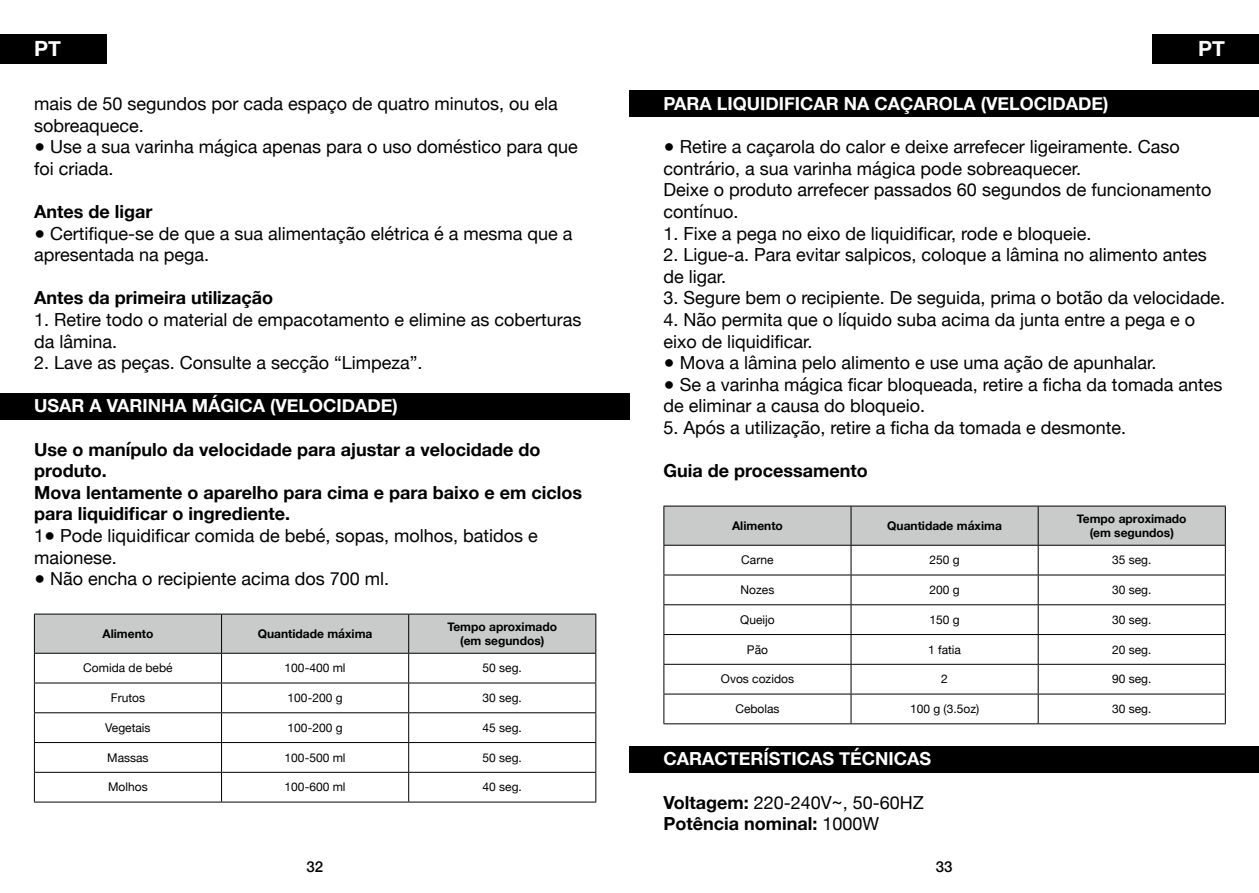
<style>
.page{position:relative;width:1259px;height:893px;background:#fff}
.page>*{position:absolute;margin:0;border:0;box-sizing:border-box;transform-origin:0 0}
.t1{font:700 21px "Helvetica Neue";color:#fff}
.t2{font:18px/21.6px "Helvetica Neue";color:#000}
.t3{font:700 18px/21.6px "Helvetica Neue";color:#000}
.t4{font:700 18px "Helvetica Neue";color:#fff}
.t5{font:500 15px "Helvetica Neue";color:#000}
.t6{font:12px "Helvetica Neue";color:#000}
.t7{font:700 12px/14.4px "Helvetica Neue";color:#000;text-align:center}
.s1{font-weight:400}
</style>
<div class="page">
<div style="left:1152px;top:34px;width:107px;height:30px;background:#000"></div>
<div style="left:0;top:34px;width:106px;height:30px;background:#000"></div>
<div style="left:0;top:393px;width:629px;height:26px;background:#000"></div>
<hr style="left:409px;top:802px;width:187px;height:1px;background:#000">
<hr style="left:34px;top:802px;width:187px;height:1px;background:#000">
<svg style="left:34px;top:614px;width:562px;height:188px"></svg>
<hr style="left:221px;top:802px;width:188px;height:1px;background:#000">
<div style="left:629px;top:90px;width:630px;height:27px;background:#000"></div>
<div style="left:629px;top:746px;width:630px;height:26px;background:#000"></div>
<hr style="left:1038px;top:723px;width:187px;height:1px;background:#000">
<hr style="left:663px;top:723px;width:188px;height:1px;background:#000">
<svg style="left:663px;top:506px;width:563px;height:217px"></svg>
<hr style="left:851px;top:723px;width:187px;height:1px;background:#000">
<p class="t1" style="left:34px;top:32px;width:28px">PT</p>
<p class="t1" style="left:1198px;top:32px;width:28px">PT</p>
<p class="t2" style="left:34px;top:94px;width:525px">mais de 50 segundos por cada espaço de quatro minutos, ou ela sobreaquece.</p>
<p class="t2" style="left:34px;top:137px;width:545px">● Use a sua varinha mágica apenas para o uso doméstico para que foi criada.</p>
<p class="t3" style="left:34px;top:201px;width:120px">Antes de ligar</p>
<p class="t2" style="left:34px;top:223px;width:540px">● Certifique-se de que a sua alimentação elétrica é a mesma que a apresentada na pega.</p>
<p class="t3" style="left:34px;top:288px;width:241px">Antes da primeira utilização</p>
<p class="t2" style="left:34px;top:310px;width:549px">1. Retire todo o material de empacotamento e elimine as coberturas da lâmina.</p>
<p class="t2" style="left:34px;top:353px;width:390px">2. Lave as peças. Consulte a secção “Limpeza”.</p>
<p class="t4" style="left:34px;top:392px;width:365px">USAR A VARINHA MÁGICA (VELOCIDADE)</p>
<p class="t3" style="left:34px;top:439px;width:549px">Use o manípulo da velocidade para ajustar a velocidade do produto.<br>Mova lentamente o aparelho para cima e para baixo e em ciclos para liquidificar o ingrediente.</p>
<p class="t2" style="left:34px;top:526px;width:505px">1● Pode liquidificar comida de bebé, sopas, molhos, batidos e maionese.</p>
<p class="t2" style="left:34px;top:569px;width:357px">● Não encha o recipiente acima dos 700 ml.</p>
<p class="t7" style="left:103px;top:627px;width:52px">Alimento</p>
<p class="t7" style="left:258px;top:627px;width:116px">Quantidade máxima</p>
<p class="t7" style="left:447px;top:620px;width:111px">Tempo aproximado (em segundos)</p>
<p class="t6" style="left:83px;top:659px;width:91px">Comida de bebé</p>
<p class="t6" style="left:285px;top:659px;width:62px">100-400 ml</p>
<p class="t6" style="left:482px;top:659px;width:41px">50 seg.</p>
<p class="t6" style="left:111px;top:689px;width:36px">Frutos</p>
<p class="t6" style="left:288px;top:689px;width:56px">100-200 g</p>
<p class="t6" style="left:482px;top:689px;width:41px">30 seg.</p>
<p class="t6" style="left:105px;top:719px;width:47px">Vegetais</p>
<p class="t6" style="left:288px;top:719px;width:56px">100-200 g</p>
<p class="t6" style="left:482px;top:719px;width:41px">45 seg.</p>
<p class="t6" style="left:107px;top:749px;width:43px">Massas</p>
<p class="t6" style="left:285px;top:749px;width:62px">100-500 ml</p>
<p class="t6" style="left:482px;top:749px;width:41px">50 seg.</p>
<p class="t6" style="left:108px;top:778px;width:41px">Molhos</p>
<p class="t6" style="left:285px;top:778px;width:62px">100-600 ml</p>
<p class="t6" style="left:482px;top:778px;width:41px">40 seg.</p>
<p class="t4" style="left:663px;top:89px;width:446px">PARA LIQUIDIFICAR NA CAÇAROLA (VELOCIDADE)</p>
<p class="t2" style="left:663px;top:137px;width:549px">● Retire a caçarola do calor e deixe arrefecer ligeiramente. Caso contrário, a sua varinha mágica pode sobreaquecer.<br>Deixe o produto arrefecer passados 60 segundos de funcionamento contínuo.</p>
<p class="t2" style="left:663px;top:223px;width:429px">1. Fixe a pega no eixo de liquidificar, rode e bloqueie.</p>
<p class="t2" style="left:663px;top:245px;width:545px">2. Ligue-a. Para evitar salpicos, coloque a lâmina no alimento antes de ligar.</p>
<p class="t2" style="left:663px;top:288px;width:563px">3. Segure bem o recipiente. De seguida, prima o botão da velocidade.</p>
<p class="t2" style="left:663px;top:310px;width:533px">4. Não permita que o líquido suba acima da junta entre a pega e o eixo de liquidificar.</p>
<p class="t2" style="left:663px;top:353px;width:494px">● Mova a lâmina pelo alimento e use uma ação de apunhalar.</p>
<p class="t2" style="left:663px;top:375px;width:560px">● Se a varinha mágica ficar bloqueada, retire a ficha da tomada antes de eliminar a causa do bloqueio.</p>
<p class="t2" style="left:663px;top:418px;width:464px">5. Após a utilização, retire a ficha da tomada e desmonte.</p>
<p class="t3" style="left:663px;top:460px;width:206px">Guia de processamento</p>
<p class="t7" style="left:732px;top:519px;width:52px">Alimento</p>
<p class="t7" style="left:887px;top:519px;width:116px">Quantidade máxima</p>
<p class="t7" style="left:1077px;top:512px;width:111px">Tempo aproximado (em segundos)</p>
<p class="t6" style="left:741px;top:551px;width:34px">Carne</p>
<p class="t6" style="left:929px;top:551px;width:32px">250 g</p>
<p class="t6" style="left:1112px;top:551px;width:41px">35 seg.</p>
<p class="t6" style="left:740px;top:581px;width:35px">Nozes</p>
<p class="t6" style="left:929px;top:581px;width:32px">200 g</p>
<p class="t6" style="left:1112px;top:581px;width:41px">30 seg.</p>
<p class="t6" style="left:740px;top:611px;width:36px">Queijo</p>
<p class="t6" style="left:929px;top:611px;width:32px">150 g</p>
<p class="t6" style="left:1112px;top:611px;width:41px">30 seg.</p>
<p class="t6" style="left:747px;top:641px;width:23px">Pão</p>
<p class="t6" style="left:928px;top:641px;width:34px">1 fatia</p>
<p class="t6" style="left:1112px;top:641px;width:41px">20 seg.</p>
<p class="t6" style="left:721px;top:670px;width:75px">Ovos cozidos</p>
<p class="t6" style="left:941px;top:670px;width:8px">2</p>
<p class="t6" style="left:1112px;top:670px;width:41px">90 seg.</p>
<p class="t6" style="left:735px;top:700px;width:46px">Cebolas</p>
<p class="t6" style="left:910px;top:700px;width:71px">100 g (3.5oz)</p>
<p class="t6" style="left:1112px;top:700px;width:41px">30 seg.</p>
<p class="t4" style="left:663px;top:745px;width:269px">CARACTERÍSTICAS TÉCNICAS</p>
<p class="t3" style="left:663px;top:792px;width:262px">Voltagem: <span class="s1">220-240V~, 50-60HZ<br></span>Potência nominal: <span class="s1">1000W</span></p>
<p class="t5" style="left:306px;top:854px;width:18px">32</p>
<p class="t5" style="left:936px;top:854px;width:18px">33</p>
</div>
